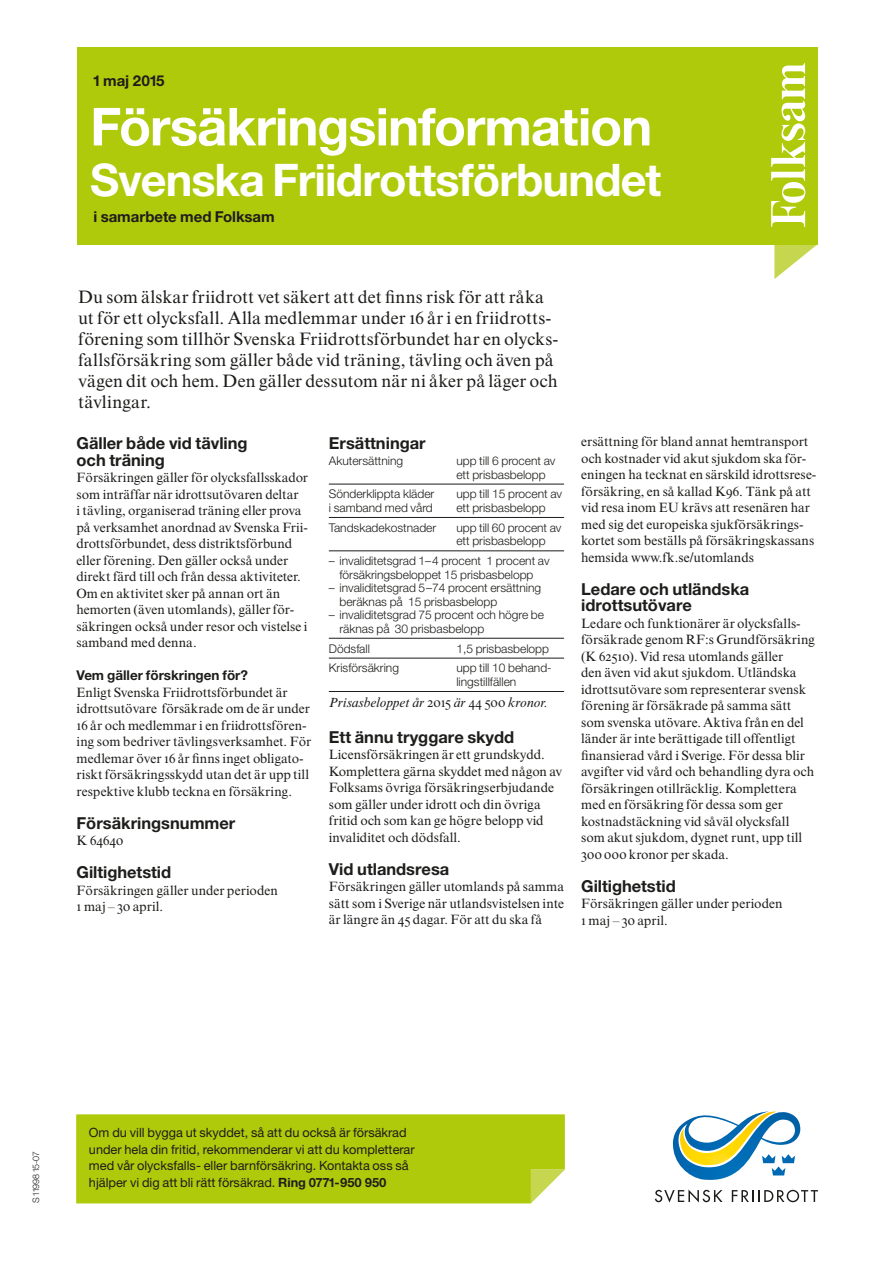
<style>
.page{position:relative;width:893px;height:1263px;background:#fff}
.page>*{position:absolute;margin:0;border:0;box-sizing:border-box;transform-origin:0 0}
.t1{font:700 52.5px "Helvetica Folksam";letter-spacing:-.02em;color:#fff}
.t2{font:700 45px "Helvetica Folksam";letter-spacing:-.02em;color:#fff}
.t3{font:18px/21px "Times Folksam";letter-spacing:.005em;color:#1d1d1b}
.t4{font:700 16.5px/16.5px "Helvetica Folksam";color:#1d1d1b}
.t5{font:700 15px "Helvetica Folksam";color:#1d1d1b}
.t6{font:13.5px/16.5px "Times Folksam";color:#1d1d1b}
.t7{font:italic 13.5px "Times Folksam";color:#1d1d1b}
.t8{font:700 13.5px "Helvetica Folksam";color:#1d1d1b}
.t9{font:12.75px/16.5px "Helvetica Folksam";color:#1d1d1b}
.t10{font:300 12px/13.5px "Helvetica Folksam Tabell";color:#1d1d1b}
.t11{font:300 9px "Helvetica Folksam";color:#1d1d1b}
.s1{font-weight:700}
</style>
<div class="page">
<hr style="left:329px;top:484px;width:235px;height:1px;background:#1d1d1b">
<hr style="left:329px;top:517px;width:235px;height:1px;background:#1d1d1b">
<hr style="left:329px;top:551px;width:235px;height:1px;background:#1d1d1b">
<hr style="left:329px;top:638px;width:235px;height:1px;background:#1d1d1b">
<hr style="left:329px;top:658px;width:235px;height:1px;background:#1d1d1b">
<hr style="left:329px;top:691px;width:235px;height:1px;background:#1d1d1b">
<svg style="left:774px;top:244px;width:43px;height:35px"></svg>
<div style="left:77px;top:47px;width:740px;height:197px;background:#afca0b"></div>
<svg style="left:771px;top:63px;width:35px;height:164px"></svg>
<div style="left:76px;top:1114px;width:489px;height:89px;background:#afca0b"></div>
<svg style="left:655px;top:1189px;width:67px;height:13px"></svg>
<svg style="left:732px;top:1190px;width:86px;height:12px"></svg>
<svg style="left:672px;top:1111px;width:129px;height:69px"></svg>
<p class="t5" style="left:94px;top:71px;width:73px">1 maj 2015</p>
<h1 class="t1" style="left:90px;top:93px;width:564px">Försäkringsinformation</h1>
<h2 class="t2" style="left:90px;top:152px;width:573px">Svenska Friidrottsförbundet</h2>
<p class="t5" style="left:94px;top:207px;width:183px">i samarbete med Folksam</p>
<p class="t3" style="left:78px;top:286px;width:482px">Du som älskar friidrott vet säkert att det finns risk för att råka ut för ett olycksfall. Alla medlemmar under 16 år i en friidrotts&shy;förening som tillhör Svenska Friidrottsförbundet har en olycks&shy;fallsförsäkring som gäller både vid träning, tävling och även på vägen dit och hem. Den gäller dessutom när ni åker på läger och tävlingar.</p>
<p class="t4" style="left:77px;top:435px;width:173px">Gäller både vid tävling och träning</p>
<p class="t6" style="left:77px;top:470px;width:233px">Försäkringen gäller för olycksfallsskador som inträffar när idrottsutövaren deltar<br>i tävling, organiserad träning eller prova på verksamhet anordnad av Svenska Frii&shy;drottsförbundet, dess distriktsförbund eller förening. Den gäller också under direkt färd till och från dessa aktiviteter.<br>Om en aktivitet sker på annan ort än hemorten (även utomlands), gäller för&shy;säkringen också under resor och vistelse i samband med denna.</p>
<p class="t8" style="left:77px;top:667px;width:173px">Vem gäller förskringen för?</p>
<p class="t6" style="left:77px;top:684px;width:236px">Enligt Svenska Friidrottsförbundet är idrottsutövare försäkrade om de är under 16 år och medlemmar i en friidrottsfören&shy;ing som bedriver tävlingsverksamhet. För medlemar över 16 år finns inget obligato&shy;riskt försäkringsskydd utan det är upp till respektive klubb teckna en försäkring.</p>
<p class="t4" style="left:77px;top:814px;width:160px">Försäkringsnummer</p>
<p class="t6" style="left:77px;top:833px;width:48px">K 64640</p>
<p class="t4" style="left:77px;top:864px;width:96px">Giltighetstid</p>
<p class="t6" style="left:77px;top:882px;width:203px">Försäkringen gäller under perioden<br>1 maj – 30 april.</p>
<p class="t4" style="left:329px;top:435px;width:98px">Ersättningar</p>
<p class="t10" style="left:329px;top:454px;width:76px">Akutersättning</p>
<p class="t10" style="left:456px;top:454px;width:101px">upp till 6 procent av ett prisbasbelopp</p>
<p class="t10" style="left:329px;top:487px;width:107px">Sönderklippta kläder</p>
<p class="t10" style="left:456px;top:487px;width:107px">upp till 15 procent av</p>
<p class="t10" style="left:329px;top:501px;width:105px">i samband med vård</p>
<p class="t10" style="left:456px;top:501px;width:91px">ett prisbasbelopp</p>
<p class="t10" style="left:329px;top:520px;width:109px">Tandskadekostnader</p>
<p class="t10" style="left:456px;top:520px;width:107px">upp till 60 procent av ett prisbasbelopp</p>
<p class="t10" style="left:329px;top:554px;width:222px;text-align:center">– invaliditetsgrad 1–4 procent 1 procent av försäkringsbeloppet 15 prisbasbelopp</p>
<p class="t10" style="left:339px;top:581px;width:203px;text-indent:-11px">– invaliditetsgrad 5–74 procent ersättning beräknas på 15 prisbasbelopp</p>
<p class="t10" style="left:339px;top:608px;width:206px;text-indent:-11px">– invaliditetsgrad 75 procent och högre be räknas på 30 prisbasbelopp</p>
<p class="t10" style="left:329px;top:641px;width:43px">Dödsfall</p>
<p class="t10" style="left:456px;top:641px;width:94px">1,5 prisbasbelopp</p>
<p class="t10" style="left:329px;top:661px;width:72px">Krisförsäkring</p>
<p class="t10" style="left:456px;top:661px;width:97px">upp till 10 behand&shy;lingstillfällen</p>
<p class="t7" style="left:329px;top:694px;width:221px">Prisasbeloppet år 2015 är 44 500 kronor.</p>
<p class="t4" style="left:329px;top:728px;width:187px">Ett ännu tryggare skydd</p>
<p class="t6" style="left:329px;top:746px;width:235px">Licensförsäkringen är ett grundskydd.<br>Komplettera gärna skyddet med någon av Folksams övriga försäkringserbjudande som gäller under idrott och din övriga fritid och som kan ge högre belopp vid invaliditet och dödsfall.</p>
<p class="t4" style="left:329px;top:860px;width:122px">Vid utlandsresa</p>
<p class="t6" style="left:329px;top:878px;width:237px;text-align:justify">Försäkringen gäller utomlands på samma sätt som i Sverige när utlandsvistelsen inte är längre än 45 dagar. För att du ska få</p>
<p class="t6" style="left:581px;top:433px;width:237px">ersättning för bland annat hemtransport och kostnader vid akut sjukdom ska för&shy;eningen ha tecknat en särskild idrottsrese&shy;försäkring, en så kallad K96. Tänk på att vid resa inom EU krävs att resenären har med sig det europeiska sjukförsäkrings&shy;kortet som beställs på försäkringskassans hemsida www.fk.se/utomlands</p>
<p class="t4" style="left:581px;top:580px;width:170px">Ledare och utländska idrottsutövare</p>
<p class="t6" style="left:581px;top:615px;width:235px">Ledare och funktionärer är olycksfalls&shy;försäkrade genom RF:s Grundförsäkring (K 62510). Vid resa utomlands gäller<br>den även vid akut sjukdom. Utländska idrottsutövare som representerar svensk förening är försäkrade på samma sätt som svenska utövare. Aktiva från en del länder är inte berättigade till offentligt finansierad vård i Sverige. För dessa blir avgifter vid vård och behandling dyra och försäkringen otillräcklig. Komplettera med en försäkring för dessa som ger kostnadstäckning vid såväl olycksfall som akut sjukdom, dygnet runt, upp till 300 000 kronor per skada.</p>
<p class="t4" style="left:581px;top:877px;width:96px">Giltighetstid</p>
<p class="t6" style="left:581px;top:895px;width:203px">Försäkringen gäller under perioden<br>1 maj – 30 april.</p>
<p class="t11" style="left:30px;top:1203px;width:53px;rotate:-90deg">S 11998 15-07</p>
<p class="t9" style="left:89px;top:1124px;width:327px">Om du vill bygga ut skyddet, så att du också är försäkrad under hela din fritid, rekommenderar vi att du kompletterar med vår olycksfalls- eller barnförsäkring. Kontakta oss så hjälper vi dig att bli rätt försäkrad. <span class="s1">Ring 0771-950 950</span></p>
</div>
